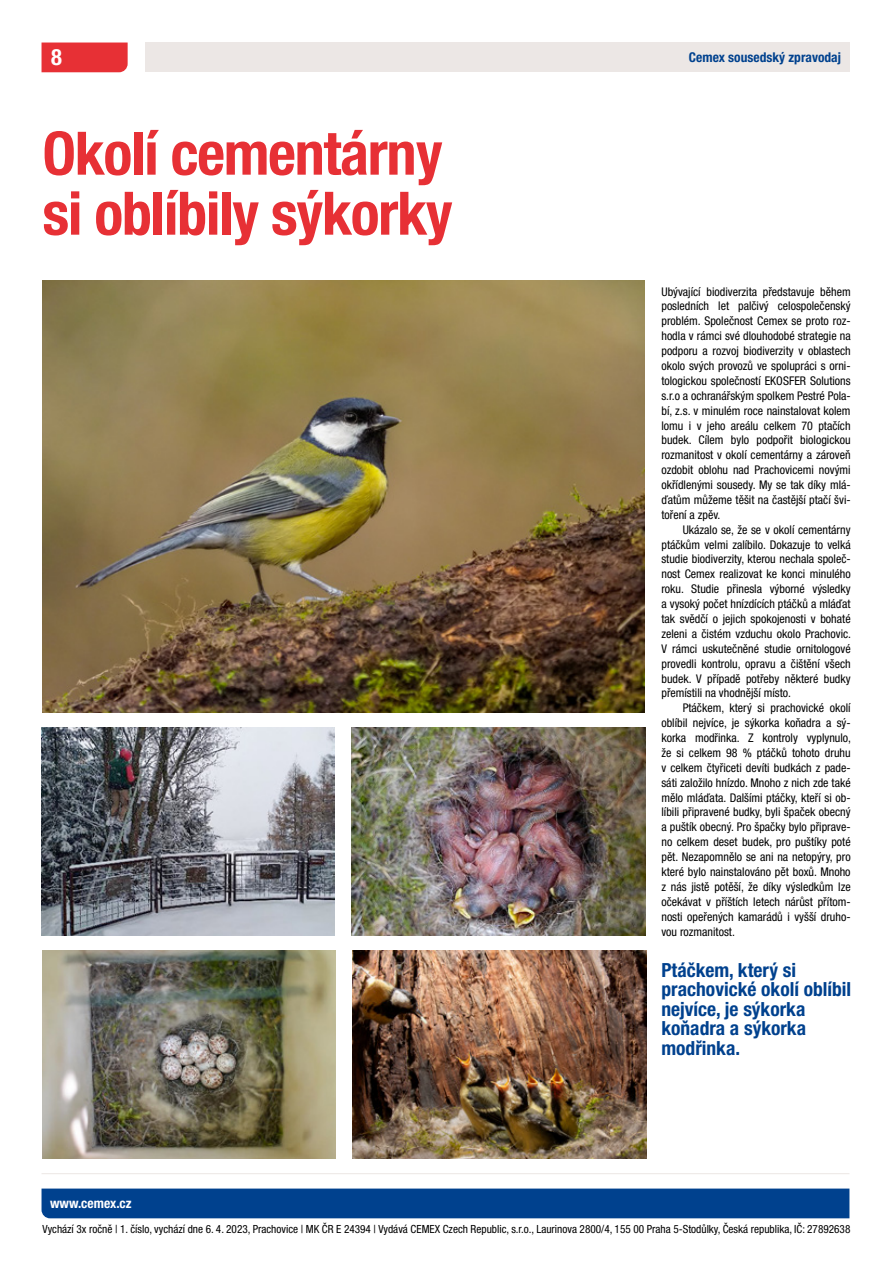
<style>
.page{position:relative;width:893px;height:1263px;background:#fff}
.page>*{position:absolute;margin:0;border:0;box-sizing:border-box;transform-origin:0 0}
.t1{font:700 condensed 60px "Helvetica Neue LT Pro";letter-spacing:-.02em;color:#e73035}
.t2{font:700 condensed 22.5px "Helvetica Neue LT Pro";color:#fff}
.t3{font:700 condensed 19.5px/19.5px "Helvetica Neue LT Pro";color:#00418e}
.t4{font:700 condensed 13.5px "Helvetica Neue LT Pro";color:#00418e}
.t5{font:700 condensed 13.5px "Helvetica Neue LT Pro";color:#fff}
.t6{font:condensed 12px/14.9px "Helvetica Neue LT Pro";color:#000;text-align:justify}
.t7{font:condensed 11.25px "Helvetica Neue LT Pro";color:#000}
</style>
<div class="page">
<div style="left:42px;top:1188px;width:807px;height:30px;background:#00418e"></div>
<div style="left:42px;top:43px;width:86px;height:29px;background:#e73035"></div>
<div style="left:145px;top:43px;width:704px;height:29px;background:#ece7e5"></div>
<hr style="left:42px;top:1173px;width:807px;height:1px;background:#ece7e5">
<img style="left:42px;top:727px;width:293px;height:208px">
<img style="left:352px;top:727px;width:293px;height:208px">
<img style="left:43px;top:950px;width:293px;height:209px">
<img style="left:353px;top:950px;width:293px;height:209px">
<img style="left:43px;top:281px;width:601px;height:431px">
<p class="t2" style="left:51px;top:44px;width:12px">8</p>
<p class="t4" style="left:689px;top:49px;width:153px">Cemex sousedský zpravodaj</p>
<p class="t1" style="left:43px;top:117px;width:402px">Okolí cementárny</p>
<p class="t1" style="left:43px;top:177px;width:411px">si oblíbily sýkorky</p>
<p class="t5" style="left:50px;top:1195px;width:83px">www.cemex.cz</p>
<p class="t6" style="left:661px;top:284px;width:191px">Ubývající biodiverzita představuje během posledních let palčivý celospolečenský problém. Společnost Cemex se proto roz&shy;hodla v rámci své dlouhodobé strategie na podporu a rozvoj biodiverzity v oblastech okolo svých provozů ve spolupráci s orni&shy;tologickou společností EKOSFER Solutions s.r.o a ochranářským spolkem Pestré Pola&shy;bí, z.s. v minulém roce nainstalovat kolem lomu i v jeho areálu celkem 70 ptačích budek. Cílem bylo podpořit biologickou rozmanitost v okolí cementárny a zároveň ozdobit oblohu nad Prachovicemi novými okřídlenými sousedy. My se tak díky mlá&shy;ďatům můžeme těšit na častější ptačí švi&shy;toření a zpěv.</p>
<p class="t6" style="left:661px;top:522px;width:191px;text-indent:21px">Ukázalo se, že se v okolí cementárny ptáčkům velmi zalíbilo. Dokazuje to velká studie biodiverzity, kterou nechala společ&shy;nost Cemex realizovat ke konci minulého roku. Studie přinesla výborné výsledky a vysoký počet hnízdících ptáčků a mláďat tak svědčí o jejich spokojenosti v bohaté zeleni a čistém vzduchu okolo Prachovic.<br>V rámci uskutečněné studie ornitologové provedli kontrolu, opravu a čištění všech budek. V případě potřeby některé budky přemístili na vhodnější místo.</p>
<p class="t6" style="left:661px;top:700px;width:191px;text-indent:21px">Ptáčkem, který si prachovické okolí oblíbil nejvíce, je sýkorka koňadra a sý&shy;korka modřinka. Z kontroly vyplynulo, že si celkem 98 % ptáčků tohoto druhu v celkem čtyřiceti devíti budkách z pade&shy;sáti založilo hnízdo. Mnoho z nich zde také mělo mláďata. Dalšími ptáčky, kteří si ob&shy;líbili připravené budky, byli špaček obecný a puštík obecný. Pro špačky bylo připrave&shy;no celkem deset budek, pro puštíky poté pět. Nezapomnělo se ani na netopýry, pro které bylo nainstalováno pět boxů. Mnoho z nás jistě potěší, že díky výsledkům lze očekávat v příštích letech nárůst přítom&shy;nosti opeřených kamarádů i vyšší druho&shy;vou rozmanitost.</p>
<p class="t3" style="left:661px;top:960px;width:191px">Ptáčkem, který si prachovické okolí oblíbil nejvíce, je sýkorka koňadra a sýkorka modřinka.</p>
<p class="t7" style="left:43px;top:1223px;width:809px">Vychází 3x ročně | 1. číslo, vychází dne 6. 4. 2023, Prachovice | MK ČR E 24394 | Vydává CEMEX Czech Republic, s.r.o., Laurinova 2800/4, 155 00 Praha 5-Stodůlky, Česká republika, IČ: 27892638</p>
</div>
